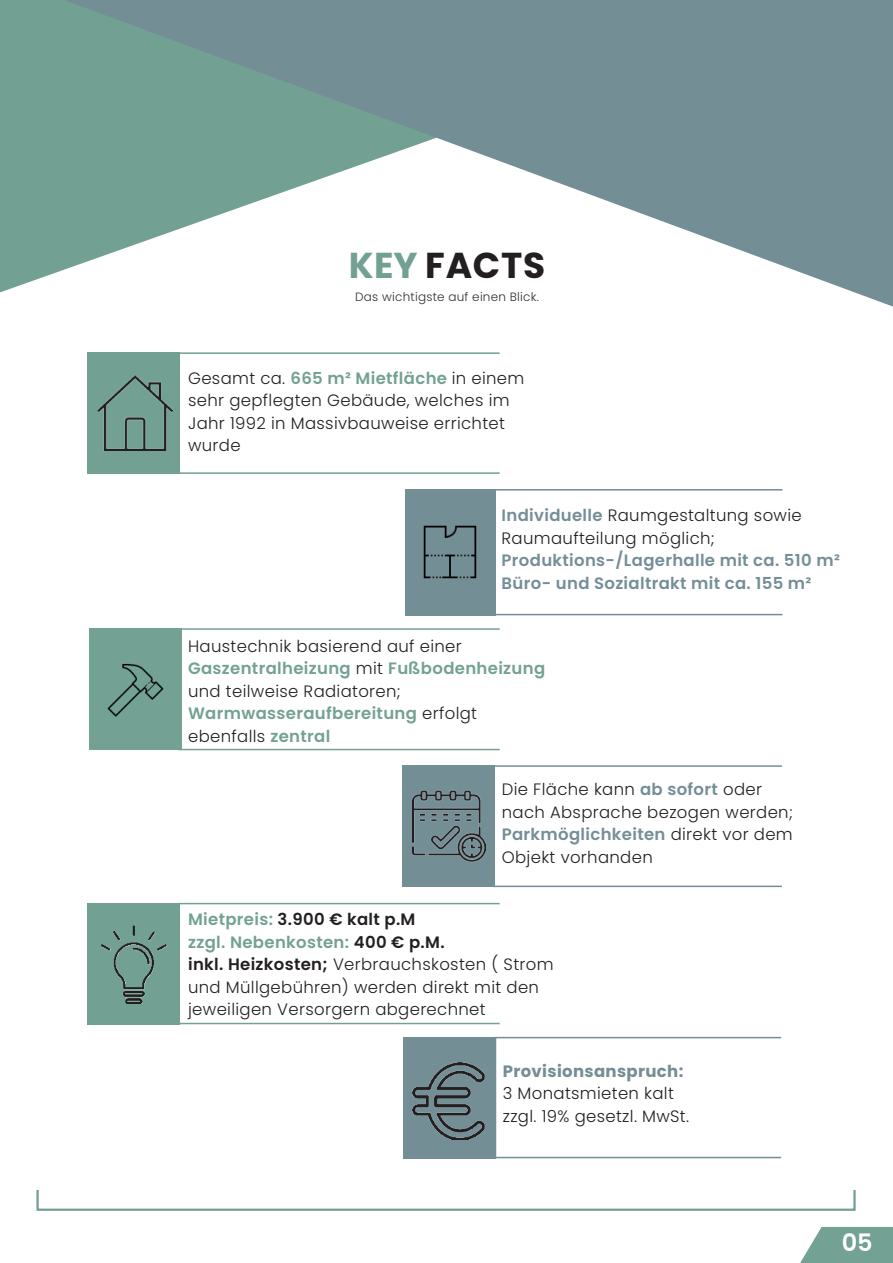
<style>
.page{position:relative;width:893px;height:1263px;background:#fff}
.page>*{position:absolute;margin:0;border:0;box-sizing:border-box;transform-origin:0 0}
.t1{font:700 36px "Poppins";letter-spacing:.02em;color:#231f20}
.t2{font:600 24px "Poppins";color:#fff}
.t3{font:300 16.5px/22.5px "Poppins";letter-spacing:.02em;color:#231f20}
.t4{font:600 16.5px/22.5px "Poppins";letter-spacing:.02em;color:#748e97}
.t5{font:700 16.5px "Poppins";letter-spacing:.02em;color:#748e96}
.t6{font:300 12px "Poppins";letter-spacing:.02em;color:#312f30}
.s1{color:#72a093}
.s2{font-weight:600;color:#73a194}
.s3{font-weight:600;color:#748e97}
.s4{font-weight:600}
</style>
<div class="page">
<div style="left:36px;top:1189px;width:820px;height:22px;border:2px solid #72a093"></div>
<svg style="left:800px;top:1227px;width:93px;height:36px;background:#83aba0"></svg>
<div style="left:405px;top:489px;width:90px;height:126px;background:#748e96"></div>
<img style="left:423px;top:525px;width:54px;height:54px">
<div style="left:493px;top:489px;width:290px;height:126px;border:2px solid #748e96"></div>
<div style="left:178px;top:628px;width:322px;height:122px;border:2px solid #73a194"></div>
<div style="left:88px;top:352px;width:92px;height:122px;background:#72a093"></div>
<div style="left:178px;top:352px;width:322px;height:122px;border:2px solid #72a093"></div>
<div style="left:178px;top:903px;width:322px;height:121px;border:2px solid #72a093"></div>
<div style="left:493px;top:765px;width:290px;height:122px;border:2px solid #748e96"></div>
<div style="left:495px;top:1037px;width:287px;height:121px;border:2px solid #748e96"></div>
<div style="left:89px;top:628px;width:93px;height:122px;background:#73a194"></div>
<img style="left:107px;top:664px;width:57px;height:53px">
<div style="left:404px;top:1037px;width:92px;height:121px;background:#748e96"></div>
<img style="left:412px;top:1062px;width:73px;height:77px">
<div style="left:88px;top:903px;width:92px;height:121px;background:#72a093"></div>
<img style="left:101px;top:925px;width:67px;height:78px">
<div style="left:402px;top:765px;width:93px;height:122px;background:#748e96"></div>
<img style="left:412px;top:790px;width:73px;height:73px">
<img style="left:98px;top:376px;width:75px;height:75px">
<div style="left:0;top:0;width:64px;height:292px;background:#72a093"></div>
<svg style="left:64px;top:0;width:829px;height:307px"></svg>
<h1 class="t1" style="left:349px;top:245px;width:198px"><span class="s1">KEY</span> FACTS</h1>
<p class="t6" style="left:355px;top:290px;width:185px">Das wichtigste auf einen Blick.</p>
<p class="t3" style="left:188px;top:367px;width:338px">Gesamt ca. <span class="s2">665 m² Mietfläche</span> in einem sehr gepflegten Gebäude, welches im<br>Jahr 1992 in Massivbauweise errichtet wurde</p>
<p class="t3" style="left:502px;top:505px;width:302px"><span class="s3">Individuelle</span> Raumgestaltung sowie<br>Raumaufteilung möglich;</p>
<p class="t4" style="left:502px;top:549px;width:340px">Produktions-/Lagerhalle mit ca. 510 m²<br>Büro- und Sozialtrakt mit ca. 155 m²</p>
<p class="t3" style="left:188px;top:635px;width:359px">Haustechnik basierend auf einer<br><span class="s2">Gaszentralheizung</span> mit <span class="s2">Fußbodenheizung </span>und teilweise Radiatoren;<br><span class="s2">Warmwasseraufbereitung</span> erfolgt ebenfalls <span class="s2">zentral</span></p>
<p class="t3" style="left:502px;top:778px;width:293px">Die Fläche kann <span class="s3">ab sofort</span> oder nach Absprache bezogen werden;<br><span class="s3">Parkmöglichkeiten</span> direkt vor dem<br>Objekt vorhanden</p>
<p class="t3" style="left:188px;top:908px;width:367px"><span class="s2">Mietpreis:</span> <span class="s4">3.900 € kalt p.M<br></span><span class="s2">zzgl. Nebenkosten:</span> <span class="s4">400 € p.M.<br>inkl. Heizkosten;</span> Verbrauchskosten ( Strom und Müllgebühren) werden direkt mit den jeweiligen Versorgern abgerechnet</p>
<p class="t5" style="left:503px;top:1062px;width:182px">Provisionsanspruch:</p>
<p class="t3" style="left:503px;top:1082px;width:188px">3 Monatsmieten kalt zzgl. 19% gesetzl. MwSt.</p>
<h2 class="t2" style="left:842px;top:1228px;width:32px">05</h2>
</div>
